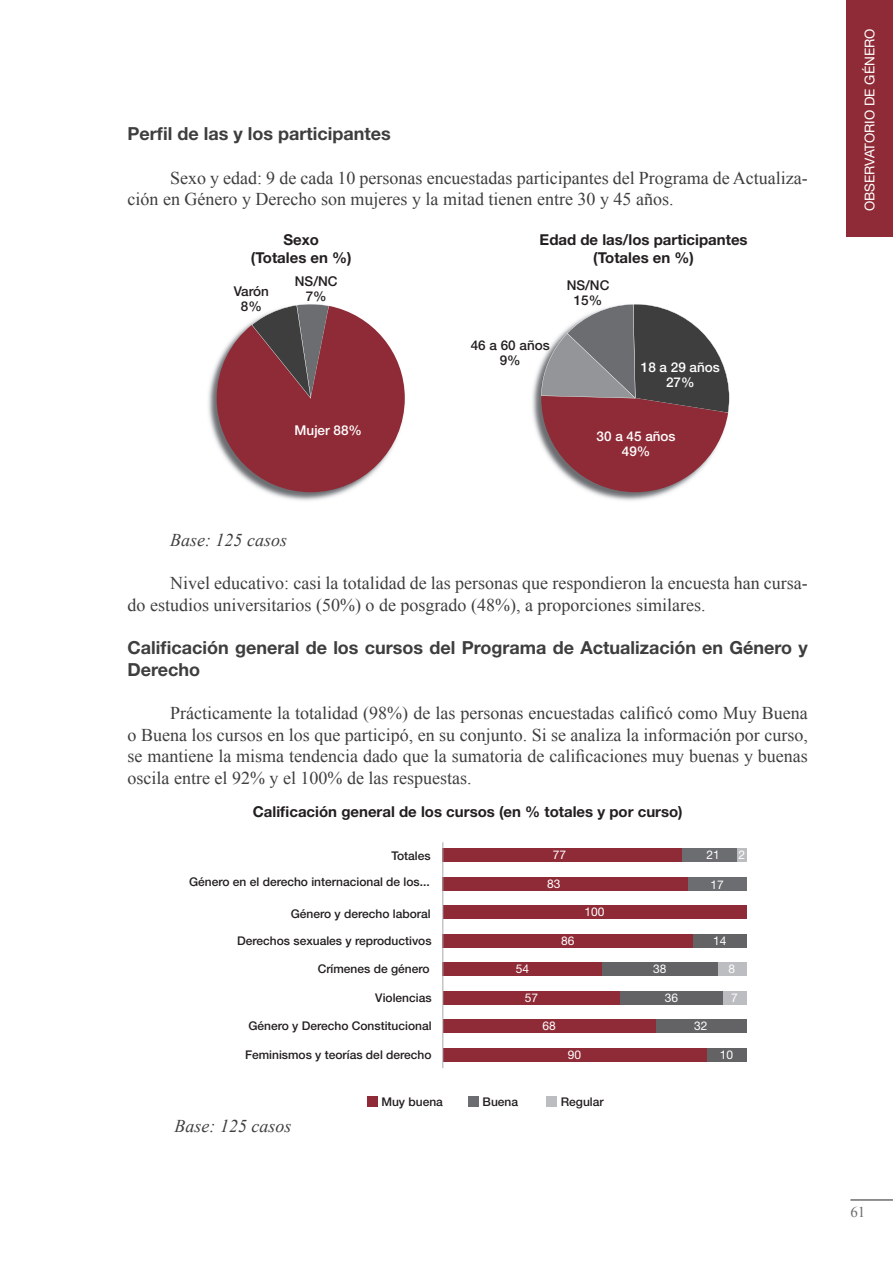
<style>
.page{position:relative;width:893px;height:1263px;background:#fff}
.page>*{position:absolute;margin:0;border:0;box-sizing:border-box;transform-origin:0 0}
.t1{font:18px/21.6px "Times New Roman";color:#3e3e3f}
.t2{font:700 18px/21.6px "Helvetica Neue LT Std";color:#3e3e3f}
.t3{font:italic 18px "Times New Roman";color:#3e3e3f}
.t4{font:700 15px/18px "Helvetica Neue LT Std";color:#231f20;text-align:center}
.t5{font:15px "Times New Roman";color:#6c6d70}
.t6{font:500 13.5px/15px "Helvetica Neue LT Std";color:#231f20;text-align:center}
.t7{font:500 13.5px/15px "Helvetica Neue LT Std";color:#fff;text-align:center}
.t8{font:13.5px "Helvetica Neue LT Std";color:#fff}
.t9{font:500 12px "Helvetica Neue LT Std";color:#231f20}
.t10{font:12px "Helvetica Neue LT Std";color:#fff}
</style>
<div class="page">
<div style="left:846px;top:0;width:47px;height:237px;background:#8f2b37"></div>
<hr style="left:850px;top:1199px;width:43px;height:2px;background:#6c6d70">
<img style="left:208px;top:362px;width:138px;height:139px">
<svg style="left:217px;top:304px;width:188px;height:188px"></svg>
<img style="left:532px;top:362px;width:198px;height:139px">
<svg style="left:541px;top:304px;width:188px;height:188px"></svg>
<div style="left:682px;top:848px;width:55px;height:14px;background:#6c6d70"></div>
<div style="left:737px;top:848px;width:9px;height:14px;background:#bcbdc0"></div>
<div style="left:723px;top:991px;width:23px;height:13px;background:#bcbdc0"></div>
<div style="left:717px;top:962px;width:29px;height:14px;background:#bcbdc0"></div>
<div style="left:443px;top:848px;width:239px;height:14px;background:#8f2b37"></div>
<div style="left:688px;top:877px;width:58px;height:13px;background:#6c6d70"></div>
<div style="left:443px;top:877px;width:245px;height:13px;background:#8f2b37"></div>
<div style="left:443px;top:905px;width:303px;height:14px;background:#8f2b37"></div>
<div style="left:706px;top:1048px;width:40px;height:13px;background:#636366"></div>
<div style="left:443px;top:934px;width:250px;height:13px;background:#8f2b37"></div>
<div style="left:443px;top:962px;width:159px;height:14px;background:#8f2b37"></div>
<div style="left:693px;top:934px;width:53px;height:13px;background:#636366"></div>
<div style="left:602px;top:962px;width:115px;height:14px;background:#636366"></div>
<div style="left:443px;top:991px;width:177px;height:13px;background:#8f2b37"></div>
<div style="left:620px;top:991px;width:103px;height:13px;background:#636366"></div>
<div style="left:655px;top:1019px;width:91px;height:14px;background:#636366"></div>
<div style="left:443px;top:1019px;width:212px;height:14px;background:#8f2b37"></div>
<div style="left:443px;top:1048px;width:263px;height:13px;background:#8f2b37"></div>
<hr style="left:442px;top:842px;width:1px;height:226px;background:#a8a9ad">
<div style="left:367px;top:1096px;width:11px;height:11px;background:#8f2b37"></div>
<div style="left:468px;top:1096px;width:11px;height:11px;background:#6c6d70"></div>
<div style="left:546px;top:1096px;width:11px;height:11px;background:#bcbdc0"></div>
<p class="t2" style="left:128px;top:123px;width:265px">Perfil de las y los participantes</p>
<p class="t1" style="left:128px;top:167px;width:682px;text-indent:43px">Sexo y edad: 9 de cada 10 personas encuestadas participantes del Programa de Actualiza&shy;ción en Género y Derecho son mujeres y la mitad tienen entre 30 y 45 años.</p>
<p class="t4" style="left:251px;top:230px;width:102px">Sexo<br>(Totales en %)</p>
<p class="t4" style="left:540px;top:230px;width:209px">Edad de las/los participantes (Totales en %)</p>
<p class="t6" style="left:234px;top:284px;width:37px">Varón<br>8%</p>
<p class="t6" style="left:295px;top:273px;width:44px">NS/NC<br>7%</p>
<p class="t7" style="left:295px;top:422px;width:69px">Mujer 88%</p>
<p class="t6" style="left:471px;top:338px;width:80px">46 a 60 años<br>9%</p>
<p class="t6" style="left:567px;top:278px;width:44px">NS/NC<br>15%</p>
<p class="t7" style="left:641px;top:360px;width:80px">18 a 29 años<br>27%</p>
<p class="t7" style="left:597px;top:429px;width:81px">30 a 45 años<br>49%</p>
<p class="t3" style="left:170px;top:528px;width:118px">Base: 125 casos</p>
<p class="t1" style="left:128px;top:572px;width:682px;text-indent:43px">Nivel educativo: casi la totalidad de las personas que respondieron la encuesta han cursa&shy;do estudios universitarios (50%) o de posgrado (48%), a proporciones similares.</p>
<p class="t2" style="left:128px;top:637px;width:682px">Calificación general de los cursos del Programa de Actualización en Género y<br>Derecho</p>
<p class="t1" style="left:128px;top:702px;width:682px;text-align:justify;text-indent:43px">Prácticamente la totalidad (98%) de las personas encuestadas calificó como Muy Buena o Buena los cursos en los que participó, en su conjunto. Si se analiza la información por curso, se mantiene la misma tendencia dado que la sumatoria de calificaciones muy buenas y buenas oscila entre el 92% y el 100% de las respuestas.</p>
<p class="t4" style="left:253px;top:802px;width:431px">Calificación general de los cursos (en % totales y por curso)</p>
<p class="t9" style="left:391px;top:848px;width:41px">Totales</p>
<p class="t10" style="left:706px;top:848px;width:15px">21</p>
<p class="t10" style="left:711px;top:877px;width:15px">17</p>
<p class="t10" style="left:738px;top:848px;width:8px">2</p>
<p class="t10" style="left:553px;top:848px;width:15px">77</p>
<p class="t10" style="left:547px;top:876px;width:15px">83</p>
<p class="t9" style="left:189px;top:874px;width:242px">Género en el derecho internacional de los...</p>
<p class="t9" style="left:291px;top:906px;width:141px">Género y derecho laboral</p>
<p class="t9" style="left:237px;top:933px;width:196px">Derechos sexuales y reproductivos</p>
<p class="t9" style="left:318px;top:962px;width:113px">Crímenes de género</p>
<p class="t9" style="left:375px;top:990px;width:58px">Violencias</p>
<p class="t9" style="left:248px;top:1019px;width:185px">Género y Derecho Constitucional</p>
<p class="t9" style="left:245px;top:1047px;width:188px">Feminismos y teorías del derecho</p>
<p class="t10" style="left:585px;top:905px;width:22px">100</p>
<p class="t10" style="left:561px;top:933px;width:15px">86</p>
<p class="t10" style="left:713px;top:933px;width:15px">14</p>
<p class="t10" style="left:516px;top:962px;width:15px">54</p>
<p class="t10" style="left:653px;top:962px;width:15px">38</p>
<p class="t10" style="left:665px;top:990px;width:15px">36</p>
<p class="t10" style="left:525px;top:990px;width:15px">57</p>
<p class="t10" style="left:728px;top:962px;width:8px">8</p>
<p class="t10" style="left:731px;top:990px;width:8px">7</p>
<p class="t10" style="left:542px;top:1019px;width:15px">68</p>
<p class="t10" style="left:694px;top:1019px;width:15px">32</p>
<p class="t10" style="left:568px;top:1047px;width:15px">90</p>
<p class="t10" style="left:720px;top:1047px;width:15px">10</p>
<p class="t3" style="left:175px;top:1113px;width:118px">Base: 125 casos</p>
<p class="t9" style="left:381px;top:1094px;width:63px">Muy buena</p>
<p class="t9" style="left:483px;top:1094px;width:37px">Buena</p>
<p class="t9" style="left:561px;top:1094px;width:44px">Regular</p>
<p class="t8" style="left:861px;top:211px;width:184px;rotate:-90deg">OBSERVATORIO DE GÉNERO</p>
<p class="t5" style="left:850px;top:1202px;width:16px">61</p>
</div>
